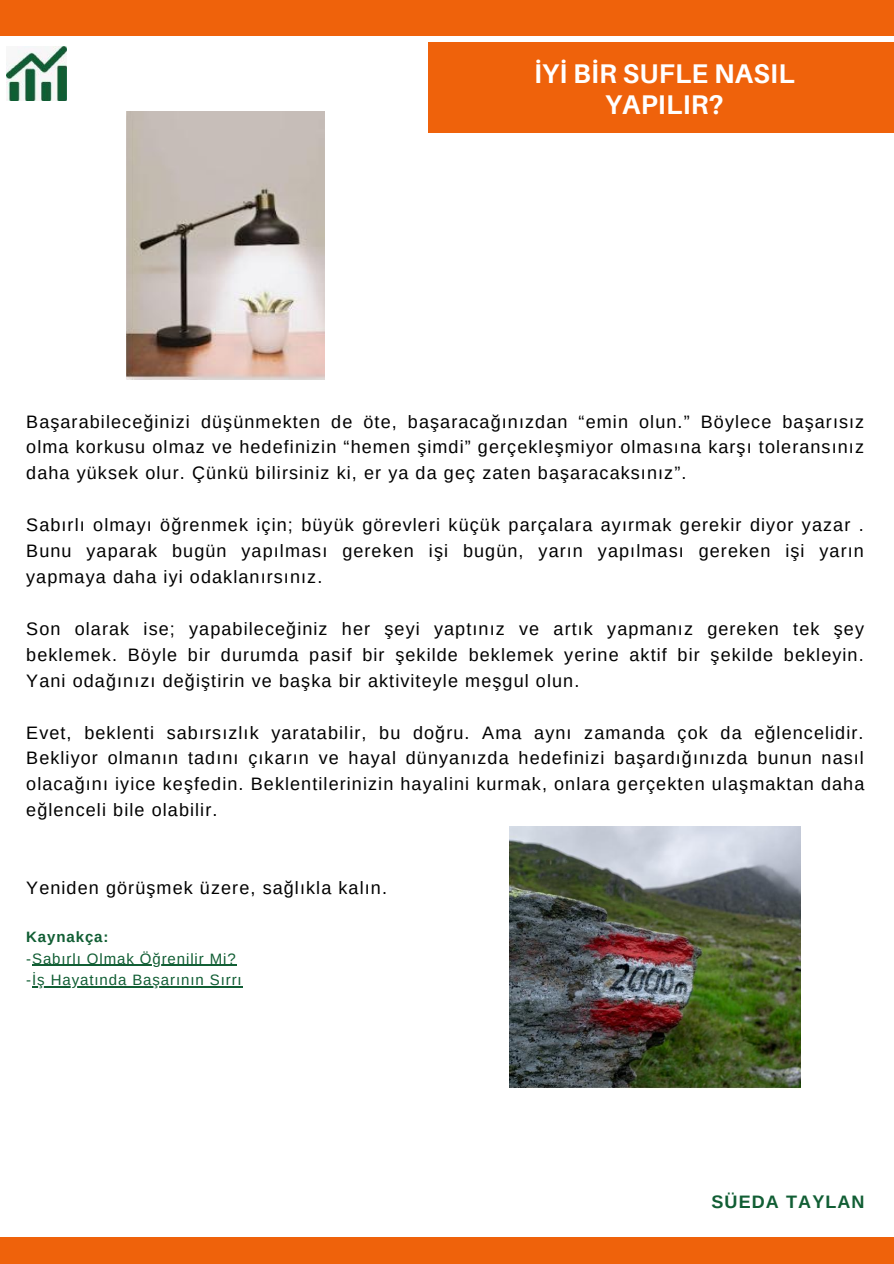
<style>
.page{position:relative;width:894px;height:1264px;background:#fff}
.page>*{position:absolute;margin:0;border:0;box-sizing:border-box;transform-origin:0 0}
.t1{font:700 27px/30.5px "Aileron";letter-spacing:.01em;color:#fff;text-align:center}
.t2{font:18px/26px "Arimo";letter-spacing:.06em;color:#000;text-align:justify}
.t3{font:700 18px "Arimo";letter-spacing:.06em;color:#115e34}
.t4{font:15px/21.5px "Arimo";letter-spacing:.06em;color:#115e34}
.t5{font:700 15px "Arimo";letter-spacing:.06em;color:#115e34}
</style>
<div class="page">
<div style="left:0;top:1236px;width:893px;height:27px;background:#ef620b"></div>
<div style="left:0;top:0;width:893px;height:36px;background:#ef620b"></div>
<div style="left:427px;top:43px;width:466px;height:90px;background:#ef620b"></div>
<hr style="left:32px;top:964px;width:205px;height:2px;background:#115e34">
<hr style="left:32px;top:986px;width:210px;height:1px;background:#115e34">
<img style="left:7px;top:46px;width:59px;height:54px">
<img style="left:126px;top:112px;width:198px;height:268px">
<img style="left:509px;top:826px;width:291px;height:262px">
<h1 class="t1" style="left:534px;top:58px;width:262px">İYİ BİR SUFLE NASIL<br>YAPILIR?</h1>
<p class="t2" style="left:26px;top:408px;width:839px">Başarabileceğinizi düşünmekten de öte, başaracağınızdan “emin olun.” Böylece başarısız olma korkusu olmaz ve hedefinizin “hemen şimdi” gerçekleşmiyor olmasına karşı toleransınız daha yüksek olur. Çünkü bilirsiniz ki, er ya da geç zaten başaracaksınız”.</p>
<p class="t2" style="left:26px;top:512px;width:838px">Sabırlı olmayı öğrenmek için; büyük görevleri küçük parçalara ayırmak gerekir diyor yazar .<br>Bunu yaparak bugün yapılması gereken işi bugün, yarın yapılması gereken işi yarın yapmaya daha iyi odaklanırsınız.</p>
<p class="t2" style="left:26px;top:615px;width:839px">Son olarak ise; yapabileceğiniz her şeyi yaptınız ve artık yapmanız gereken tek şey beklemek. Böyle bir durumda pasif bir şekilde beklemek yerine aktif bir şekilde bekleyin.<br>Yani odağınızı değiştirin ve başka bir aktiviteyle meşgul olun.</p>
<p class="t2" style="left:26px;top:719px;width:839px">Evet, beklenti sabırsızlık yaratabilir, bu doğru. Ama aynı zamanda çok da eğlencelidir.<br>Bekliyor olmanın tadını çıkarın ve hayal dünyanızda hedefinizi başardığınızda bunun nasıl olacağını iyice keşfedin. Beklentilerinizin hayalini kurmak, onlara gerçekten ulaşmaktan daha eğlenceli bile olabilir.</p>
<p class="t2" style="left:26px;top:874px;width:362px">Yeniden görüşmek üzere, sağlıkla kalın.</p>
<p class="t5" style="left:26px;top:928px;width:84px">Kaynakça:</p>
<p class="t4" style="left:26px;top:947px;width:217px">-Sabırlı Olmak Öğrenilir Mi? -İş Hayatında Başarının Sırrı</p>
<p class="t3" style="left:711px;top:1191px;width:155px">SÜEDA TAYLAN</p>
</div>
